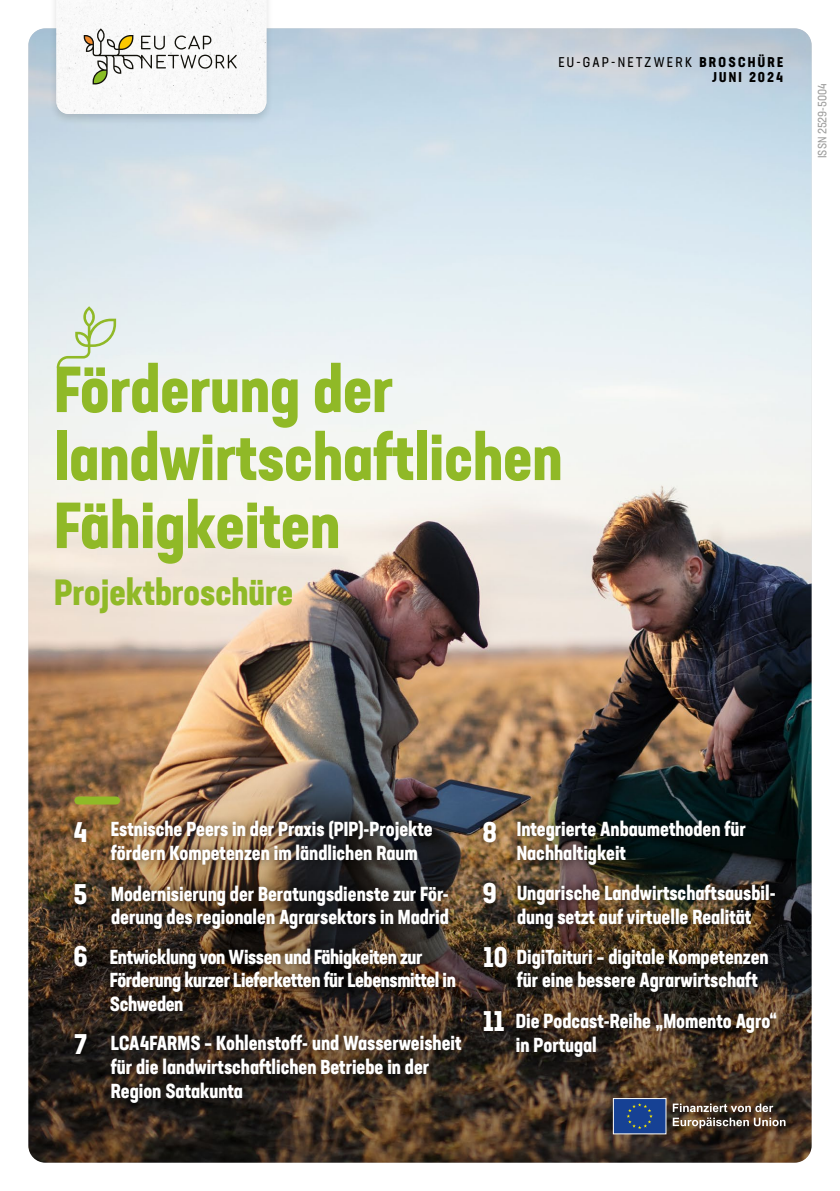
<style>
.page{position:relative;width:840px;height:1191px;background:#fff}
.page>*{position:absolute;margin:0;border:0;box-sizing:border-box;transform-origin:0 0}
.t1{font:700 condensed 64px/68px "Neusa Next Std";color:#90b927}
.t2{font:700 condensed 36px "Neusa Next Std";color:#90b927}
.t3{font:700 condensed 28px "Neusa Next Std";color:#fff}
.t4{font:700 condensed 28px "Neusa Next Std";color:#fff;scale:.96 1}
.t5{font:700 condensed 20px/23.8px "Neusa Next Std";color:#fff}
.t6{font:700 condensed 20px/23.8px "Neusa Next Std";letter-spacing:-.02em;color:#fff}
.t7{font:700 condensed 14px/15px "Neusa Next Std";letter-spacing:.155em;color:#000;text-align:right}
.t8{font:condensed 12px "Neusa Next Std";color:#9d9d9c}
.s1{font-weight:400}
</style>
<div class="page">
<img style="left:28px;top:28px;width:783px;height:1134px">
<svg style="left:57px;top:306px;width:59px;height:62px"></svg>
<div style="left:78px;top:796px;width:38px;height:8px;background:#90b927"></div>
<div style="left:65px;top:810px;width:376px;height:63px;background:#000;opacity:.6"></div>
<div style="left:66px;top:1023px;width:404px;height:88px;background:#000;opacity:.6"></div>
<div style="left:65px;top:937px;width:400px;height:84px;background:#000;opacity:.6"></div>
<div style="left:65px;top:874px;width:393px;height:63px;background:#000;opacity:.6"></div>
<div style="left:474px;top:810px;width:280px;height:63px;background:#000;opacity:.6"></div>
<div style="left:474px;top:1001px;width:311px;height:64px;background:#000;opacity:.6"></div>
<div style="left:474px;top:938px;width:304px;height:63px;background:#000;opacity:.6"></div>
<div style="left:473px;top:873px;width:311px;height:65px;background:#000;opacity:.6"></div>
<svg style="left:612px;top:1097px;width:54px;height:37px"></svg>
<svg style="left:672px;top:1103px;width:113px;height:25px"></svg>
<div style="left:49px;top:0;width:225px;height:125px;background:#000;opacity:.14"></div>
<svg style="left:56px;top:0;width:210px;height:114px"></svg>
<p class="t7" style="left:558px;top:55px;width:226px"><span class="s1">EU-GAP-NETZWERK</span> BROSCHÜRE<br>JUNI 2024</p>
<p class="t8" style="left:814px;top:158px;width:76px;rotate:-90deg">ISSN 2529-5004</p>
<h1 class="t1" style="left:54px;top:354px;width:509px">Förderung der landwirtschaftlichen<br>Fähigkeiten</h1>
<h2 class="t2" style="left:54px;top:569px;width:240px">Projektbroschüre</h2>
<h3 class="t3" style="left:73px;top:814px;width:15px">4</h3>
<p class="t5" style="left:111px;top:816px;width:323px">Estnische Peers in der Praxis (PIP)-Projekte fördern Kompetenzen im ländlichen Raum</p>
<h3 class="t3" style="left:482px;top:814px;width:16px">8</h3>
<p class="t5" style="left:516px;top:817px;width:230px">Integrierte Anbaumethoden für<br>Nachhaltigkeit</p>
<h3 class="t3" style="left:73px;top:875px;width:16px">5</h3>
<p class="t5" style="left:111px;top:881px;width:339px">Modernisierung der Beratungsdienste zur För&shy;derung des regionalen Agrarsektors in Madrid</p>
<h3 class="t3" style="left:482px;top:875px;width:16px">9</h3>
<p class="t5" style="left:517px;top:881px;width:260px">Ungarische Landwirtschaftsausbil&shy;dung setzt auf virtuelle Realität</p>
<h3 class="t3" style="left:73px;top:938px;width:16px">6</h3>
<h3 class="t3" style="left:74px;top:1025px;width:14px">7</h3>
<p class="t6" style="left:110px;top:944px;width:347px">Entwicklung von Wissen und Fähigkeiten zur<br>Förderung kurzer Lieferketten für Lebensmittel in<br>Schweden</p>
<p class="t5" style="left:111px;top:1030px;width:352px">LCA4FARMS – Kohlenstoff- und Wasserweisheit für die landwirtschaftlichen Betriebe in der<br>Region Satakunta</p>
<h3 class="t4" style="left:483px;top:939px;width:27px">10</h3>
<h3 class="t3" style="left:483px;top:1003px;width:23px">11</h3>
<p class="t5" style="left:516px;top:944px;width:253px">DigiTaituri – digitale Kompetenzen für eine bessere Agrarwirtschaft</p>
<p class="t5" style="left:515px;top:1008px;width:263px">Die Podcast-Reihe „Momento Agro“ in Portugal</p>
</div>
